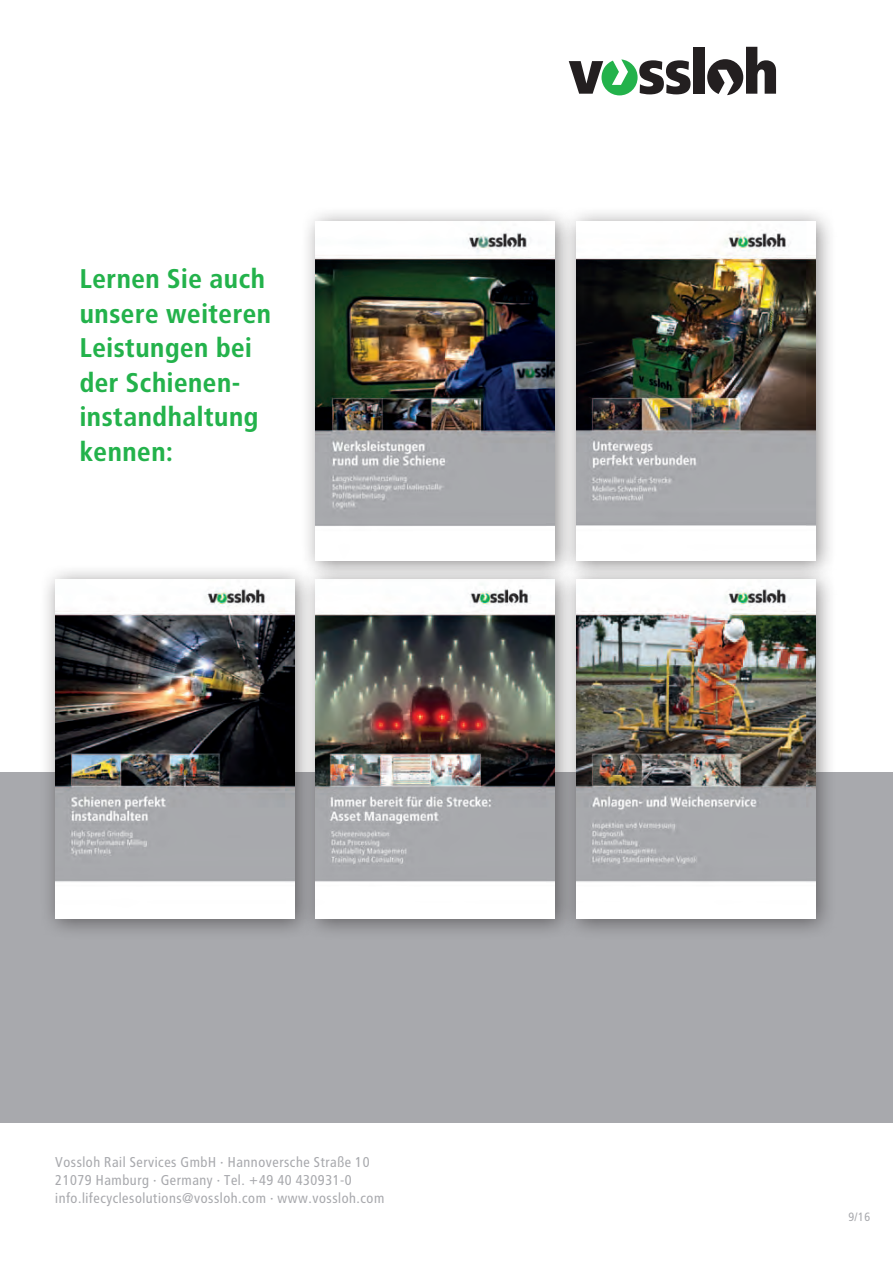
<style>
.page{position:relative;width:893px;height:1263px;background:#fff}
.page>*{position:absolute;margin:0;border:0;box-sizing:border-box;transform-origin:0 0}
.t1{font:700 27px/34.5px "Transit";color:#23b24b}
.t2{font:14.25px/18px "Transit";color:#a8a9ad}
.t3{font:12px "Transit";color:#a8a9ad}
</style>
<div class="page">
<div style="left:0;top:772px;width:893px;height:351px;background:#a8a9ad"></div>
<div style="left:693px;top:47px;width:11px;height:47px;background:#231f20"></div>
<svg style="left:569px;top:59px;width:121px;height:36px"></svg>
<svg style="left:707px;top:47px;width:69px;height:48px"></svg>
<div style="left:300px;top:563px;width:277px;height:377px;background:#231f20;opacity:.53"></div>
<img style="left:316px;top:582px;width:239px;height:336px">
<div style="left:40px;top:563px;width:276px;height:377px;background:#231f20;opacity:.53"></div>
<img style="left:55px;top:579px;width:239px;height:339px">
<div style="left:561px;top:206px;width:276px;height:376px;background:#231f20;opacity:.53"></div>
<img style="left:577px;top:221px;width:239px;height:340px">
<div style="left:561px;top:563px;width:276px;height:377px;background:#231f20;opacity:.53"></div>
<img style="left:577px;top:579px;width:239px;height:339px">
<div style="left:300px;top:206px;width:277px;height:376px;background:#231f20;opacity:.53"></div>
<img style="left:316px;top:222px;width:239px;height:339px">
<h1 class="t1" style="left:80px;top:261px;width:193px">Lernen Sie auch unsere weiteren<br>Leistungen bei der Schienen&shy;instandhaltung kennen:</h1>
<p class="t2" style="left:55px;top:1153px;width:331px">Vossloh Rail Services GmbH · Hannoversche Straße 10<br>21079 Hamburg · Germany · Tel. +49 40 430931-0 info.lifecyclesolutions@vossloh.com · www.vossloh.com</p>
<p class="t3" style="left:848px;top:1210px;width:24px">9/16</p>
</div>
